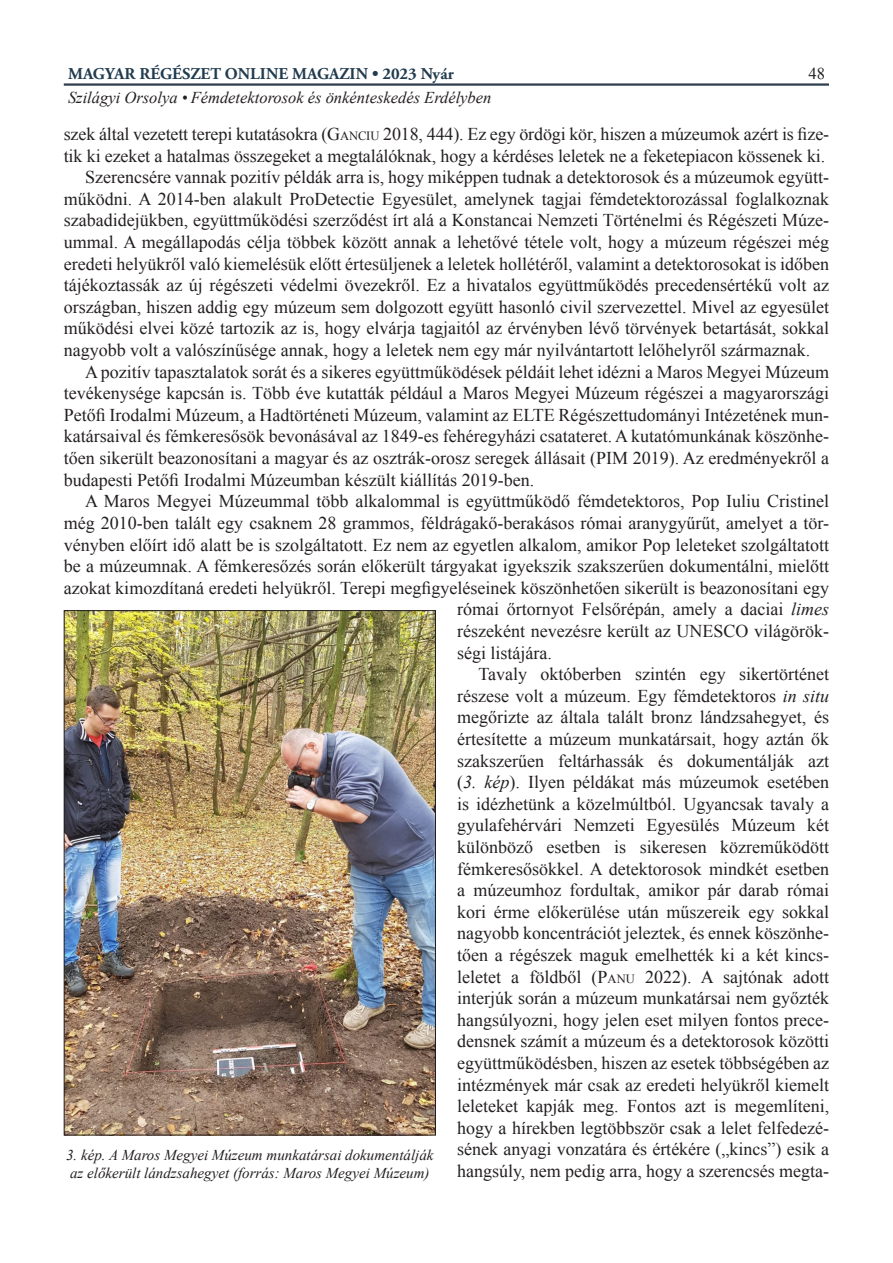
<style>
.page{position:relative;width:893px;height:1263px;background:#fff}
.page>*{position:absolute;margin:0;border:0;box-sizing:border-box;transform-origin:0 0}
.cikk_szoveg_print{font:18px/21.6px "Times New Roman";color:#231f20;text-align:justify}
.t1{font:italic 16.5px "Times New Roman";color:#231f20}
.t2{font:700 16.5px "Adobe Garamond Pro";color:#213b4f}
.t3{font:16.5px "Times New Roman";color:#231f20}
.kepala{font:italic 15px/18px "Times New Roman";color:#231f20}
.s1{font-style:inherit}
.s2{font-size:12.6px}
.s3{font-style:italic}
</style>
<div class="page">
<hr style="left:64px;top:83px;width:765px;height:3px;background:#2d3d4d">
<img style="left:66px;top:612px;width:368px;height:521px">
<p class="t2" style="left:68px;top:65px;width:387px">MAGYAR RÉGÉSZET ONLINE MAGAZIN • 2023 Nyár</p>
<p class="t1" style="left:68px;top:87px;width:425px">Szilágyi Orsolya • Fémdetektorosok és önkénteskedés Erdélyben</p>
<p class="t3" style="left:808px;top:62px;width:18px">48</p>
<p class="cikk_szoveg_print" style="left:64px;top:123px;width:767px">szek által vezetett terepi kutatásokra (<span class="s1">G</span><span class="s2">ANCIU</span> 2018, 444). Ez egy ördögi kör, hiszen a múzeumok azért is fize&shy;tik ki ezeket a hatalmas összegeket a megtalálóknak, hogy a kérdéses leletek ne a feketepiacon kössenek ki.</p>
<p class="cikk_szoveg_print" style="left:64px;top:166px;width:767px;text-indent:21px">Szerencsére vannak pozitív példák arra is, hogy miképpen tudnak a detektorosok és a múzeumok együtt&shy;működni. A 2014-ben alakult ProDetectie Egyesület, amelynek tagjai fémdetektorozással foglalkoznak szabadidejükben, együttműködési szerződést írt alá a Konstancai Nemzeti Történelmi és Régészeti Múze&shy;ummal. A megállapodás célja többek között annak a lehetővé tétele volt, hogy a múzeum régészei még eredeti helyükről való kiemelésük előtt értesüljenek a leletek hollétéről, valamint a detektorosokat is időben tájékoztassák az új régészeti védelmi övezekről. Ez a hivatalos együttműködés precedensértékű volt az országban, hiszen addig egy múzeum sem dolgozott együtt hasonló civil szervezettel. Mivel az egyesület működési elvei közé tartozik az is, hogy elvárja tagjaitól az érvényben lévő törvények betartását, sokkal nagyobb volt a valószínűsége annak, hogy a leletek nem egy már nyilvántartott lelőhelyről származnak.</p>
<p class="cikk_szoveg_print" style="left:64px;top:361px;width:767px;text-indent:21px">A pozitív tapasztalatok sorát és a sikeres együttműködések példáit lehet idézni a Maros Megyei Múzeum tevékenysége kapcsán is. Több éve kutatták például a Maros Megyei Múzeum régészei a magyarországi Petőfi Irodalmi Múzeum, a Hadtörténeti Múzeum, valamint az ELTE Régészettudományi Intézetének mun&shy;katársaival és fémkeresősök bevonásával az 1849-es fehéregyházi csatateret. A kutatómunkának köszönhe&shy;tően sikerült beazonosítani a magyar és az osztrák-orosz seregek állásait (PIM 2019). Az eredményekről a budapesti Petőfi Irodalmi Múzeumban készült kiállítás 2019-ben.</p>
<p class="cikk_szoveg_print" style="left:85px;top:490px;width:746px">A Maros Megyei Múzeummal több alkalommal is együttműködő fémdetektoros, Pop Iuliu Cristinel</p>
<p class="cikk_szoveg_print" style="left:64px;top:512px;width:767px">még 2010-ben talált egy csaknem 28 grammos, féldrágakő-berakásos római aranygyűrűt, amelyet a tör-</p>
<p class="cikk_szoveg_print" style="left:64px;top:533px;width:767px">vényben előírt idő alatt be is szolgáltatott. Ez nem az egyetlen alkalom, amikor Pop leleteket szolgáltatott</p>
<p class="cikk_szoveg_print" style="left:64px;top:555px;width:767px">be a múzeumnak. A fémkeresőzés során előkerült tárgyakat igyekszik szakszerűen dokumentálni, mielőtt</p>
<p class="cikk_szoveg_print" style="left:64px;top:577px;width:767px">azokat kimozdítaná eredeti helyükről. Terepi megfigyeléseinek köszönhetően sikerült is beazonosítani egy</p>
<p class="cikk_szoveg_print" style="left:457px;top:598px;width:374px">római őrtornyot Felsőrépán, amely a daciai <span class="s3">limes</span></p>
<p class="cikk_szoveg_print" style="left:457px;top:620px;width:374px">részeként nevezésre került az UNESCO világörök-</p>
<p class="cikk_szoveg_print" style="left:457px;top:641px;width:96px">ségi listájára.</p>
<p class="cikk_szoveg_print" style="left:457px;top:663px;width:374px;text-indent:21px">Tavaly októberben szintén egy sikertörténet részese volt a múzeum. Egy fémdetektoros <span class="s3">in situ </span>megőrizte az általa talált bronz lándzsahegyet, és értesítette a múzeum munkatársait, hogy aztán ők szakszerűen feltárhassák és dokumentálják azt (<span class="s3">3. kép</span>). Ilyen példákat más múzeumok esetében is idézhetünk a közelmúltból. Ugyancsak tavaly a gyulafehérvári Nemzeti Egyesülés Múzeum két különböző esetben is sikeresen közreműködött fémkeresősökkel. A detektorosok mindkét esetben a múzeumhoz fordultak, amikor pár darab római kori érme előkerülése után műszereik egy sokkal nagyobb koncentrációt jeleztek, és ennek köszönhe&shy;tően a régészek maguk emelhették ki a két kincs&shy;leletet a földből (<span class="s1">P</span><span class="s2">ANU</span> 2022). A sajtónak adott interjúk során a múzeum munkatársai nem győzték hangsúlyozni, hogy jelen eset milyen fontos prece&shy;densnek számít a múzeum és a detektorosok közötti együttműködésben, hiszen az esetek többségében az intézmények már csak az eredeti helyükről kiemelt leleteket kapják meg. Fontos azt is megemlíteni, hogy a hírekben legtöbbször csak a lelet felfedezé&shy;sének anyagi vonzatára és értékére („kincs”) esik a hangsúly, nem pedig arra, hogy a szerencsés megta-</p>
<p class="kepala" style="left:66px;top:1145px;width:369px">3. kép. A Maros Megyei Múzeum munkatársai dokumentálják az előkerült lándzsahegyet (forrás: Maros Megyei Múzeum)</p>
</div>
